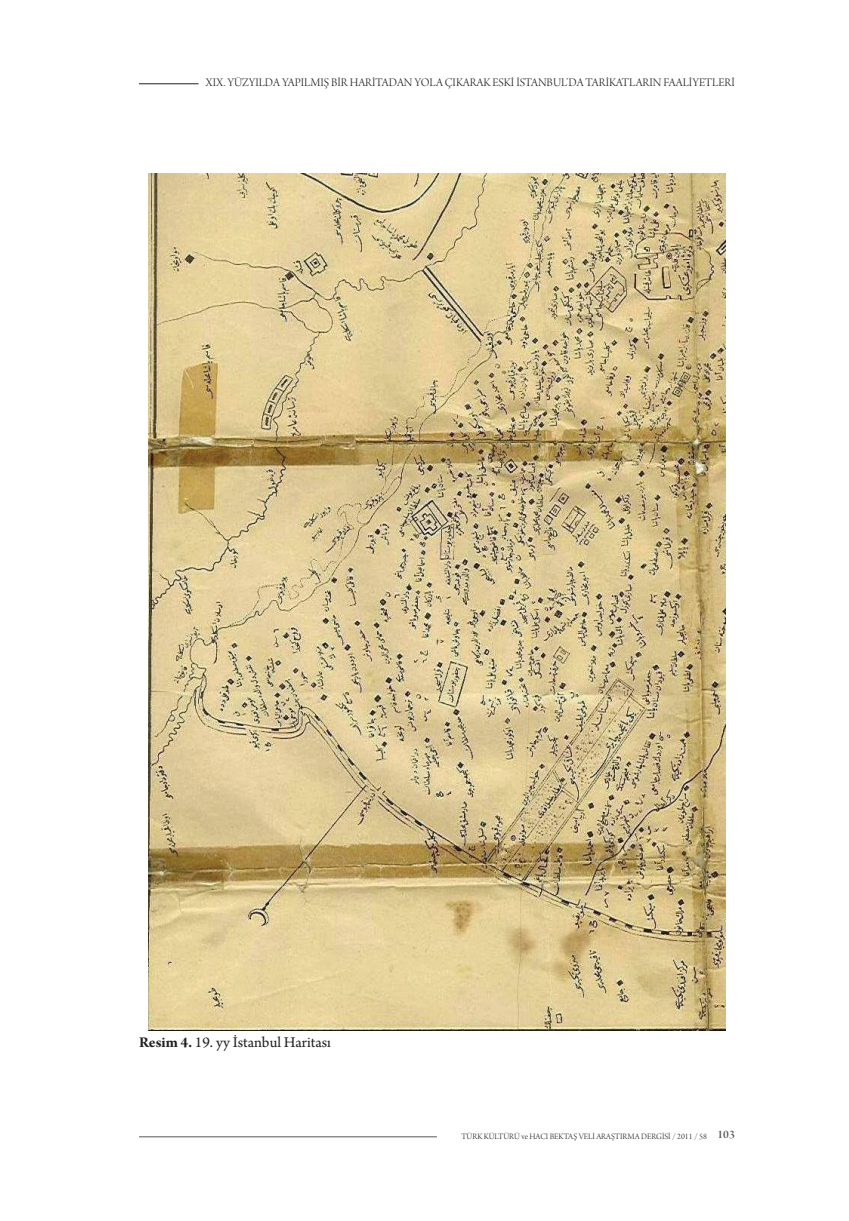
<style>
.page{position:relative;width:849px;height:1221px;background:#fff}
.page>*{position:absolute;margin:0;border:0;box-sizing:border-box;transform-origin:0 0}
.t1{font:15.75px "Arno Pro";color:#231f20}
.t2{font:12.25px "Arno Pro Light Display";color:#231f20}
.t3{font:8.75px "Arno Pro Light Display";color:#231f20}
.s1{font-family:"Arno Pro Bold Subhead"}
.s2{font-family:"Arno Pro Smbd Display";font-size:12.25px;color:#57585a}
</style>
<div class="page">
<hr style="left:139px;top:83px;width:59px;height:1px;background:#231f20">
<hr style="left:139px;top:1136px;width:298px;height:1px;background:#57585a">
<img style="left:149px;top:174px;width:576px;height:856px">
<p class="t2" style="left:205px;top:76px;width:530px">XIX. YÜZYILDA YAPILMIŞ BİR HARİTADAN YOLA ÇIKARAK ESKİ İSTANBUL’DA TARİKATLARIN FAALİYETLERİ</p>
<p class="t1" style="left:139px;top:1033px;width:193px"><span class="s1">Resim 4.</span> 19. yy İstanbul Haritası</p>
<p class="t3" style="left:461px;top:1131px;width:275px">TÜRK KÜLTÜRÜ ve HACI BEKTAŞ VELİ ARAŞTIRMA DERGİSİ / 2011 / 58 <span class="s2">103</span></p>
</div>
